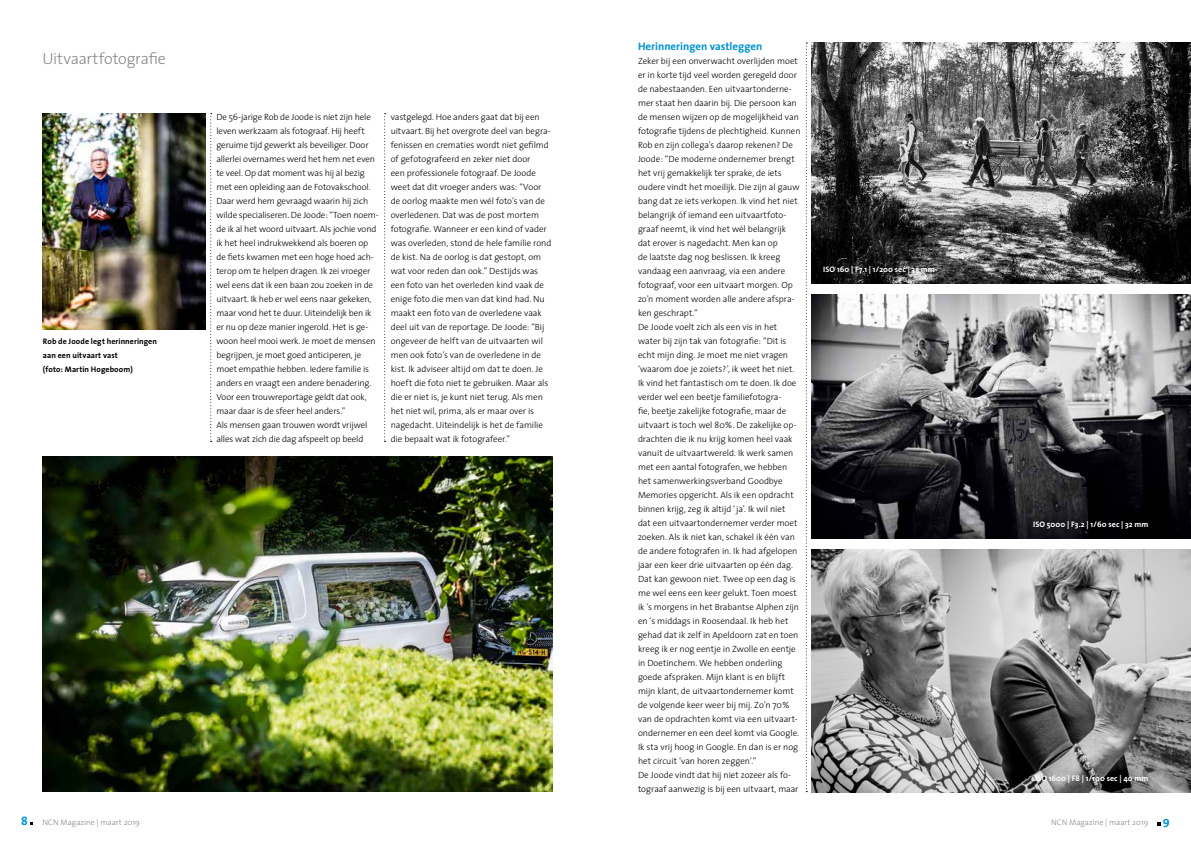
<style>
.page{position:relative;width:1191px;height:842px;background:#fff}
.page>*{position:absolute;margin:0;border:0;box-sizing:border-box;transform-origin:0 0}
.t1{font:300 16px "The Sans";letter-spacing:-.01em;color:#87888a}
.t2{font:700 11px "The Sans";color:#0092d0}
.t3{font:300 9px/14px "The Sans";letter-spacing:-.005em;color:#000}
.t4{font:700 8px "The Sans";letter-spacing:.01em;color:#fff}
.t5{font:700 8px/14px "The Sans";letter-spacing:.01em;color:#000}
.t6{font:300 8px "The Sans";color:#87888a}
.s1{font-weight:700;font-size:12px;color:#0092d0}
</style>
<div class="page">
<svg style="left:384px;top:113px;width:2px;height:329px"></svg>
<svg style="left:210px;top:113px;width:2px;height:329px"></svg>
<svg style="left:805px;top:43px;width:2px;height:749px"></svg>
<img style="left:43px;top:456px;width:510px;height:336px">
<img style="left:812px;top:43px;width:379px;height:240px">
<img style="left:812px;top:295px;width:379px;height:244px">
<img style="left:812px;top:550px;width:379px;height:242px">
<img style="left:43px;top:113px;width:162px;height:217px">
<h1 class="t1" style="left:43px;top:45px;width:125px">Uitvaartfotografie</h1>
<p class="t5" style="left:43px;top:334px;width:116px">Rob de Joode legt herinneringen aan een uitvaart vast<br>(foto: Martin Hogeboom)</p>
<p class="t3" style="left:216px;top:110px;width:164px">De 56-jarige Rob de Joode is niet zijn hele leven werkzaam als fotograaf. Hij heeft geruime tijd gewerkt als beveiliger. Door allerlei overnames werd het hem net even te veel. Op dat moment was hij al bezig met een opleiding aan de Fotovakschool.<br>Daar werd hem gevraagd waarin hij zich wilde specialiseren. De Joode: “Toen noem&shy;de ik al het woord uitvaart. Als jochie vond ik het heel indrukwekkend als boeren op de fiets kwamen met een hoge hoed ach&shy;terop om te helpen dragen. Ik zei vroeger wel eens dat ik een baan zou zoeken in de uitvaart. Ik heb er wel eens naar gekeken, maar vond het te duur. Uiteindelijk ben ik er nu op deze manier ingerold. Het is ge&shy;woon heel mooi werk. Je moet de mensen begrijpen, je moet goed anticiperen, je moet empathie hebben. Iedere familie is anders en vraagt een andere benadering.<br>Voor een trouwreportage geldt dat ook, maar daar is de sfeer heel anders.”<br>Als mensen gaan trouwen wordt vrijwel alles wat zich die dag afspeelt op beeld</p>
<p class="t3" style="left:391px;top:110px;width:162px">vastgelegd. Hoe anders gaat dat bij een uitvaart. Bij het overgrote deel van begra&shy;fenissen en crematies wordt niet gefilmd of gefotografeerd en zeker niet door<br>een professionele fotograaf. De Joode weet dat dit vroeger anders was: “Voor de oorlog maakte men wél foto’s van de overledenen. Dat was de post mortem fotografie. Wanneer er een kind of vader was overleden, stond de hele familie rond de kist. Na de oorlog is dat gestopt, om wat voor reden dan ook.” Destijds was een foto van het overleden kind vaak de enige foto die men van dat kind had. Nu maakt een foto van de overledene vaak deel uit van de reportage. De Joode: “Bij ongeveer de helft van de uitvaarten wil men ook foto’s van de overledene in de kist. Ik adviseer altijd om dat te doen. Je hoeft die foto niet te gebruiken. Maar als die er niet is, je kunt niet terug. Als men het niet wil, prima, als er maar over is nagedacht. Uiteindelijk is het de familie die bepaalt wat ik fotografeer.”</p>
<p class="t2" style="left:638px;top:37px;width:126px">Herinneringen vastleggen</p>
<p class="t3" style="left:638px;top:54px;width:164px">Zeker bij een onverwacht overlijden moet er in korte tijd veel worden geregeld door de nabestaanden. Een uitvaartonderne&shy;mer staat hen daarin bij. Die persoon kan de mensen wijzen op de mogelijkheid van fotografie tijdens de plechtigheid. Kunnen Rob en zijn collega’s daarop rekenen? De Joode: “De moderne ondernemer brengt het vrij gemakkelijk ter sprake, de iets oudere vindt het moeilijk. Die zijn al gauw bang dat ze iets verkopen. Ik vind het niet belangrijk óf iemand een uitvaartfoto&shy;graaf neemt, ik vind het wél belangrijk dat erover is nagedacht. Men kan op<br>de laatste dag nog beslissen. Ik kreeg vandaag een aanvraag, via een andere fotograaf, voor een uitvaart morgen. Op zo’n moment worden alle andere afspra&shy;ken geschrapt.”<br>De Joode voelt zich als een vis in het water bij zijn tak van fotografie: “Dit is echt mijn ding. Je moet me niet vragen ‘waarom doe je zoiets?’, ik weet het niet.<br>Ik vind het fantastisch om te doen. Ik doe verder wel een beetje familiefotogra-<br>fie, beetje zakelijke fotografie, maar de uitvaart is toch wel 80%. De zakelijke op&shy;drachten die ik nu krijg komen heel vaak vanuit de uitvaartwereld. Ik werk samen met een aantal fotografen, we hebben het samenwerkingsverband Goodbye Memories opgericht. Als ik een opdracht binnen krijg, zeg ik altijd ‘ja’. Ik wil niet<br>dat een uitvaartondernemer verder moet zoeken. Als ik niet kan, schakel ik één van de andere fotografen in. Ik had afgelopen jaar een keer drie uitvaarten op één dag.<br>Dat kan gewoon niet. Twee op een dag is me wel eens een keer gelukt. Toen moest ik ’s morgens in het Brabantse Alphen zijn en ’s middags in Roosendaal. Ik heb het gehad dat ik zelf in Apeldoorn zat en toen kreeg ik er nog eentje in Zwolle en eentje in Doetinchem. We hebben onderling goede afspraken. Mijn klant is en blijft mijn klant, de uitvaartondernemer komt de volgende keer weer bij mij. Zo’n 70% van de opdrachten komt via een uitvaart&shy;ondernemer en een deel komt via Google.<br>Ik sta vrij hoog in Google. En dan is er nog het circuit ‘van horen zeggen’.”<br>De Joode vindt dat hij niet zozeer als fo&shy;tograaf aanwezig is bij een uitvaart, maar</p>
<p class="t4" style="left:823px;top:263px;width:113px">ISO 160 | F7.1 | 1/200 sec | 35 mm</p>
<p class="t4" style="left:1033px;top:518px;width:117px">ISO 5000 | F3.2 | 1/60 sec | 32 mm</p>
<p class="t4" style="left:1035px;top:771px;width:115px">ISO 1600 | F8 | 1/100 sec | 40 mm</p>
<p class="t6" style="left:21px;top:816px;width:120px"><span class="s1">8</span> NCN Magazine | maart 2019</p>
<p class="t6" style="left:1051px;top:816px;width:120px">NCN Magazine | maart 2019 <span class="s1">9</span></p>
</div>
